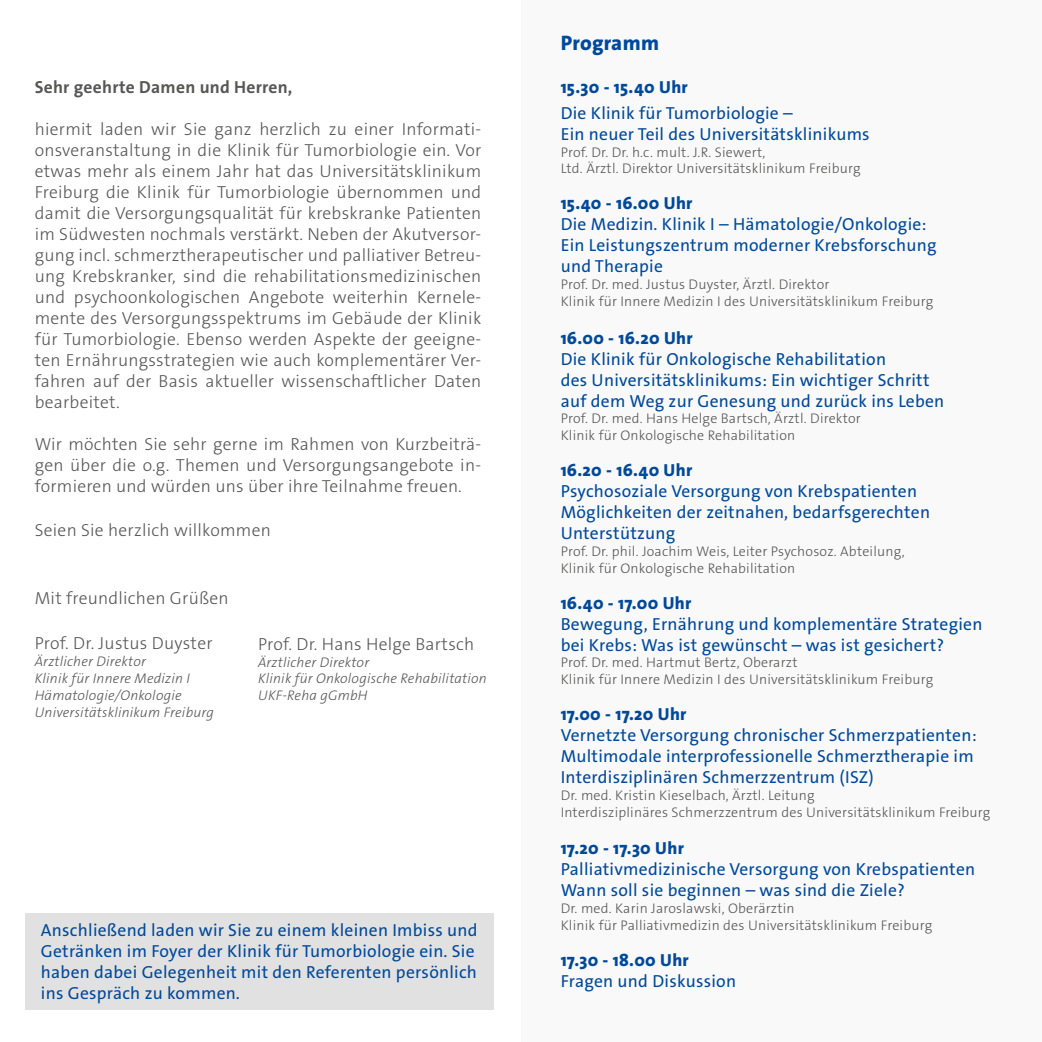
<style>
.page{position:relative;width:1042px;height:1042px;background:#fff}
.page>*{position:absolute;margin:0;border:0;box-sizing:border-box;transform-origin:0 0}
.t1{font:800 21px "The Sans Os F";letter-spacing:.015em;color:#00499a}
.t2{font:300 17.5px/21px "The Sans Os F";letter-spacing:.015em;color:#575756;text-align:justify}
.t3{font:17.5px/21px "The Sans Os F";letter-spacing:.015em;color:#00499a}
.t4{font:800 17.5px "The Sans Os F";letter-spacing:.015em;color:#00499a}
.t5{font:700 17.5px "The Sans Os F";letter-spacing:.015em;color:#575756}
.t6{font:300 14px/16.8px "The Sans Os F";letter-spacing:.015em;color:#575756}
.t7{font:italic 300 14px/16.8px "The Sans Os F";letter-spacing:.015em;color:#575756}
</style>
<div class="page">
<div style="left:25px;top:913px;width:468px;height:96px;background:#e1e1e1"></div>
<div style="left:521px;top:0;width:521px;height:1042px;background:#f9f9f9"></div>
<p class="t5" style="left:35px;top:76px;width:259px">Sehr geehrte Damen und Herren,</p>
<p class="t2" style="left:35px;top:119px;width:448px">hiermit laden wir Sie ganz herzlich zu einer Informati&shy;onsveranstaltung in die Klinik für Tumorbiologie ein. Vor etwas mehr als einem Jahr hat das Universitätsklinikum Freiburg die Klinik für Tumorbiologie übernommen und damit die Versorgungsqualität für krebskranke Patienten im Südwesten nochmals verstärkt. Neben der Akutversor&shy;gung incl. schmerztherapeutischer und palliativer Betreu&shy;ung Krebskranker, sind die rehabilitationsmedizinischen und psychoonkologischen Angebote weiterhin Kernele&shy;mente des Versorgungsspektrums im Gebäude der Klinik für Tumorbiologie. Ebenso werden Aspekte der geeigne&shy;ten Ernährungsstrategien wie auch komplementärer Ver&shy;fahren auf der Basis aktueller wissenschaftlicher Daten bearbeitet.</p>
<p class="t2" style="left:35px;top:434px;width:448px">Wir möchten Sie sehr gerne im Rahmen von Kurzbeiträ&shy;gen über die o.g. Themen und Versorgungsangebote in&shy;formieren und würden uns über ihre Teilnahme freuen.</p>
<p class="t2" style="left:35px;top:519px;width:238px">Seien Sie herzlich willkommen</p>
<p class="t2" style="left:35px;top:588px;width:195px">Mit freundlichen Grüßen</p>
<p class="t2" style="left:35px;top:633px;width:179px">Prof. Dr. Justus Duyster</p>
<p class="t7" style="left:35px;top:653px;width:181px">Ärztlicher Direktor<br>Klinik für Innere Medizin I<br>Hämatologie/Onkologie<br>Universitätsklinikum Freiburg</p>
<p class="t2" style="left:258px;top:633px;width:218px">Prof. Dr. Hans Helge Bartsch</p>
<p class="t7" style="left:258px;top:653px;width:230px">Ärztlicher Direktor<br>Klinik für Onkologische Rehabilitation<br>UKF-Reha gGmbH</p>
<p class="t3" style="left:41px;top:920px;width:438px">Anschließend laden wir Sie zu einem kleinen Imbiss und Getränken im Foyer der Klinik für Tumorbiologie ein. Sie haben dabei Gelegenheit mit den Referenten persönlich ins Gespräch zu kommen.</p>
<p class="t1" style="left:561px;top:30px;width:100px">Programm</p>
<p class="t4" style="left:561px;top:76px;width:129px">15.30 - 15.40 Uhr</p>
<p class="t3" style="left:561px;top:102px;width:310px">Die Klinik für Tumorbiologie –<br>Ein neuer Teil des Universitätsklinikums</p>
<p class="t6" style="left:561px;top:144px;width:301px">Prof. Dr. Dr. h.c. mult. J.R. Siewert,<br>Ltd. Ärztl. Direktor Universitätsklinikum Freiburg</p>
<p class="t4" style="left:561px;top:192px;width:133px">15.40 - 16.00 Uhr</p>
<p class="t3" style="left:561px;top:214px;width:377px">Die Medizin. Klinik I – Hämatologie/Onkologie:<br>Ein Leistungszentrum moderner Krebsforschung und Therapie</p>
<p class="t6" style="left:561px;top:276px;width:374px">Prof. Dr. med. Justus Duyster, Ärztl. Direktor<br>Klinik für Innere Medizin I des Universitätsklinikum Freiburg</p>
<p class="t4" style="left:561px;top:326px;width:133px">16.00 - 16.20 Uhr</p>
<p class="t3" style="left:561px;top:348px;width:385px">Die Klinik für Onkologische Rehabilitation<br>des Universitätsklinikums: Ein wichtiger Schritt auf dem Weg zur Genesung und zurück ins Leben</p>
<p class="t6" style="left:561px;top:410px;width:302px">Prof. Dr. med. Hans Helge Bartsch, Ärztl. Direktor<br>Klinik für Onkologische Rehabilitation</p>
<p class="t4" style="left:561px;top:459px;width:133px">16.20 - 16.40 Uhr</p>
<p class="t3" style="left:561px;top:481px;width:371px">Psychosoziale Versorgung von Krebspatienten<br>Möglichkeiten der zeitnahen, bedarfsgerechten<br>Unterstützung</p>
<p class="t6" style="left:561px;top:543px;width:345px">Prof. Dr. phil. Joachim Weis, Leiter Psychosoz. Abteilung,<br>Klinik für Onkologische Rehabilitation</p>
<p class="t4" style="left:561px;top:591px;width:132px">16.40 - 17.00 Uhr</p>
<p class="t3" style="left:561px;top:613px;width:423px">Bewegung, Ernährung und komplementäre Strategien bei Krebs: Was ist gewünscht – was ist gesichert?</p>
<p class="t6" style="left:561px;top:654px;width:374px">Prof. Dr. med. Hartmut Bertz, Oberarzt<br>Klinik für Innere Medizin I des Universitätsklinikum Freiburg</p>
<p class="t4" style="left:561px;top:703px;width:127px">17.00 - 17.20 Uhr</p>
<p class="t3" style="left:561px;top:725px;width:417px">Vernetzte Versorgung chronischer Schmerzpatienten:<br>Multimodale interprofessionelle Schmerztherapie im<br>Interdisziplinären Schmerzzentrum (ISZ)</p>
<p class="t6" style="left:561px;top:787px;width:431px">Dr. med. Kristin Kieselbach, Ärztl. Leitung<br>Interdisziplinäres Schmerzzentrum des Universitätsklinikum Freiburg</p>
<p class="t4" style="left:561px;top:837px;width:125px">17.20 - 17.30 Uhr</p>
<p class="t3" style="left:561px;top:859px;width:416px">Palliativmedizinische Versorgung von Krebspatienten<br>Wann soll sie beginnen – was sind die Ziele?</p>
<p class="t6" style="left:561px;top:900px;width:373px">Dr. med. Karin Jaroslawski, Oberärztin<br>Klinik für Palliativmedizin des Universitätsklinikum Freiburg</p>
<p class="t4" style="left:561px;top:949px;width:130px">17.30 - 18.00 Uhr</p>
<p class="t3" style="left:561px;top:970px;width:177px">Fragen und Diskussion</p>
</div>
